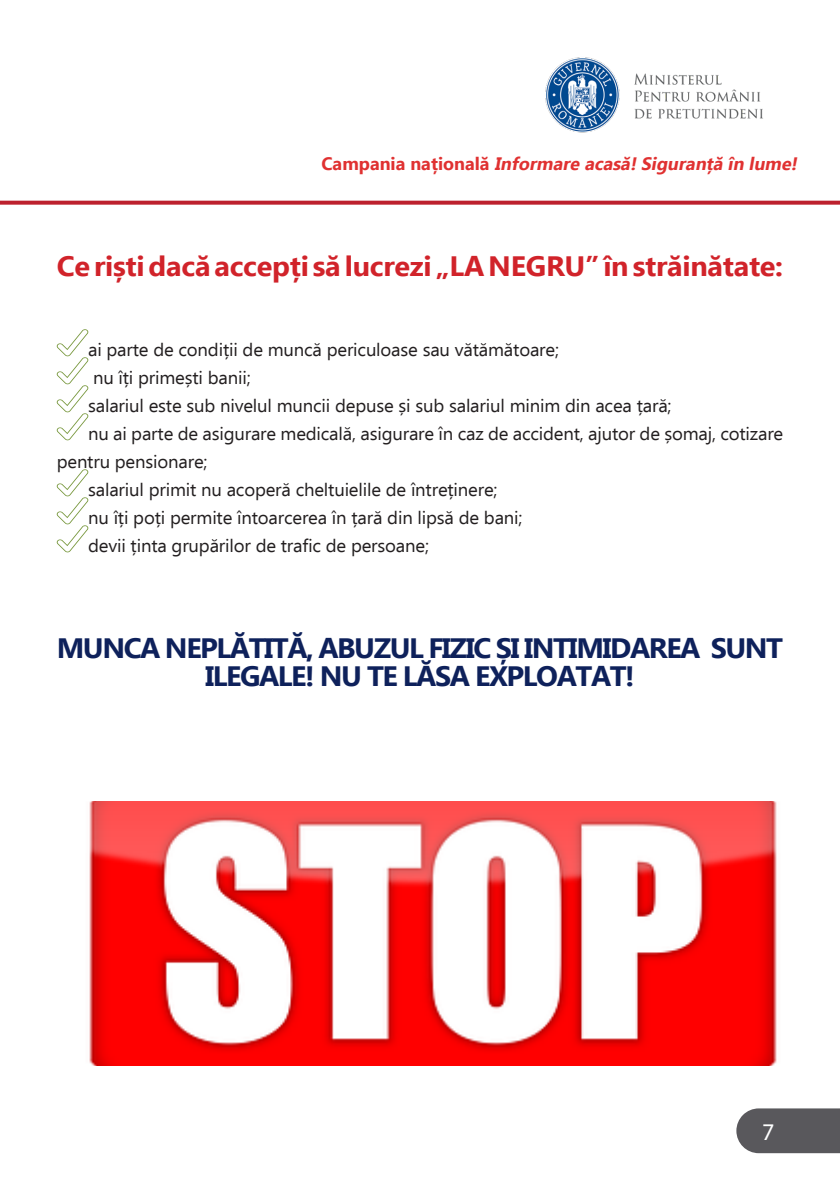
<style>
.page{position:relative;width:840px;height:1191px;background:#fff}
.page>*{position:absolute;margin:0;border:0;box-sizing:border-box;transform-origin:0 0}
.t1{font:700 28px/28px "Ebrima";letter-spacing:-.05em;color:#0e215b;text-align:center}
.t2{font:700 28px "Ebrima";letter-spacing:-.01em;color:#d1232a}
.t3{font:24px "Myriad Pro";color:#fff}
.t4{font:18px "Ebrima";letter-spacing:-.01em;color:#231f20}
.t5{font:italic 700 18px "Ebrima";color:#e03131}
.s1{font-style:normal}
</style>
<div class="page">
<svg style="left:736px;top:1108px;width:103px;height:45px;background:#626165"></svg>
<img style="left:545px;top:57px;width:218px;height:76px">
<svg style="left:0;top:201px;width:839px;height:4px;background:#c2333f"></svg>
<svg style="left:57px;top:329px;width:31px;height:111px"></svg>
<svg style="left:57px;top:469px;width:31px;height:83px"></svg>
<img style="left:89px;top:801px;width:688px;height:264px">
<p class="t5" style="left:321px;top:151px;width:481px"><span class="s1">C a m p a n i a n a ț i o n a l ă</span> Informare acasă!Siguranță în lume!</p>
<h1 class="t2" style="left:57px;top:245px;width:727px">Ce riști dacă accepți să lucrezi „LA NEGRU” în străinătate:</h1>
<p class="t4" style="left:88px;top:337px;width:472px">ai parte de condiții de muncă periculoase sau vătămătoare;</p>
<p class="t4" style="left:93px;top:365px;width:159px">nu îți primești banii;</p>
<p class="t4" style="left:88px;top:393px;width:584px">salariul este sub nivelul muncii depuse și sub salariul minim din acea țară;</p>
<p class="t4" style="left:88px;top:421px;width:696px">nu ai parte de asigurare medicală, asigurare în caz de accident, ajutor de șomaj, cotizare</p>
<p class="t4" style="left:57px;top:449px;width:152px">pentru pensionare;</p>
<p class="t4" style="left:88px;top:477px;width:411px">salariul primit nu acoperă cheltuielile de întreținere;</p>
<p class="t4" style="left:88px;top:505px;width:435px">nu îți poți permite întoarcerea în țară din lipsă de bani;</p>
<p class="t4" style="left:88px;top:533px;width:342px">devii ținta grupărilor de trafic de persoane;</p>
<h1 class="t1" style="left:57px;top:633px;width:727px">MUNCA NEPLĂTITĂ, ABUZUL FIZIC ȘI INTIMIDAREA SUNT<br>ILEGALE! NU TE LĂSA EXPLOATAT!</h1>
<h2 class="t3" style="left:761px;top:1117px;width:14px">7</h2>
</div>
